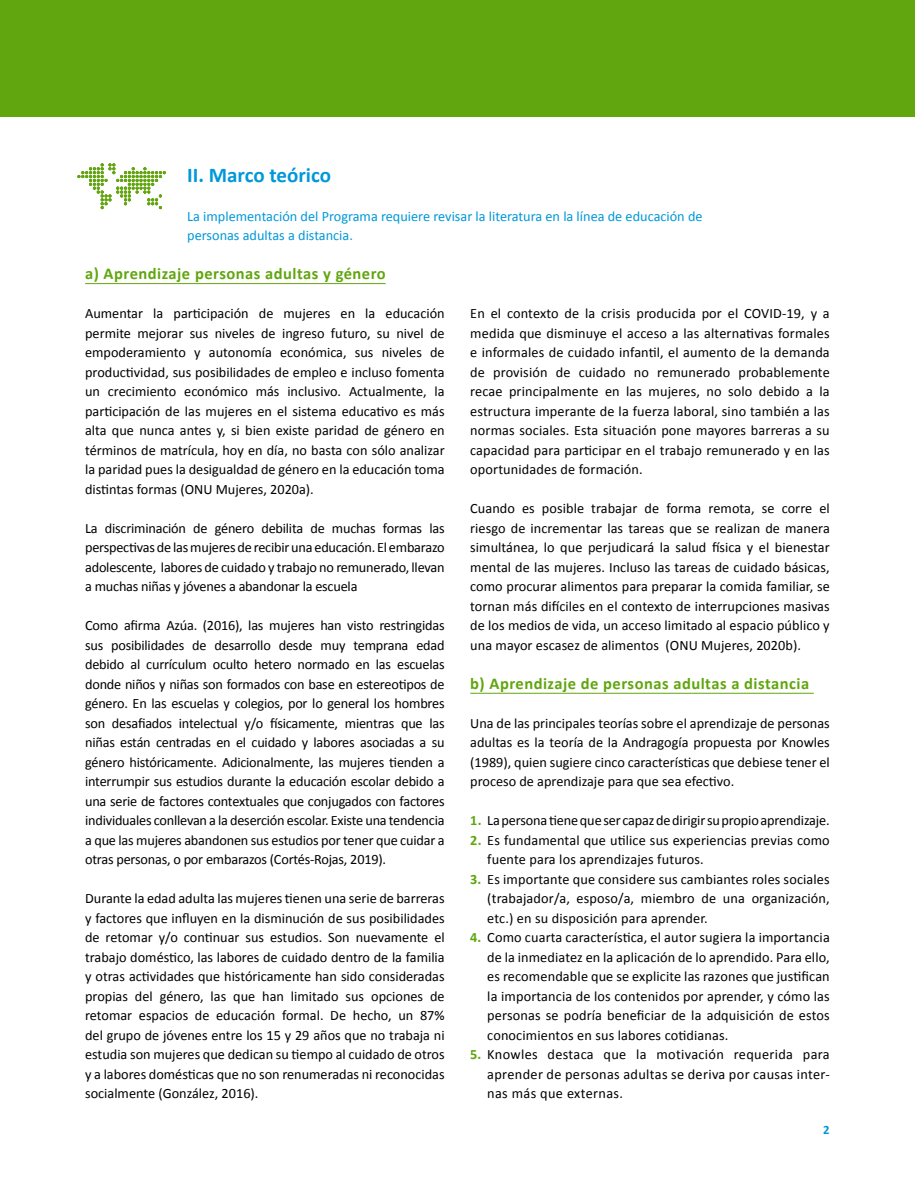
<style>
.page{position:relative;width:915px;height:1191px;background:#fff}
.page>*{position:absolute;margin:0;border:0;box-sizing:border-box;transform-origin:0 0}
.t1{font:700 21px "Calibri";color:#0098d8}
.t2{font:700 16.5px "Calibri";letter-spacing:.03em;color:#61a60e}
.t3{font:14.25px/19.5px "Calibri";color:#000;text-align:justify}
.t4{font:14.25px/19.5px "Calibri";color:#0098d8}
.t5{font:700 12.75px "Calibri";color:#0098d8}
.s1{font-weight:700;color:#61a60e}
</style>
<div class="page">
<div style="left:0;top:0;width:914px;height:116px;background:#61a60e"></div>
<hr style="left:85px;top:283px;width:300px;height:1px;background:#61a60e">
<hr style="left:470px;top:693px;width:343px;height:1px;background:#61a60e">
<svg style="left:77px;top:163px;width:89px;height:46px"></svg>
<h1 class="t1" style="left:187px;top:161px;width:145px">II. Marco teórico</h1>
<p class="t4" style="left:187px;top:206px;width:516px">La implementación del Programa requiere revisar la literatura en la línea de educación de personas adultas a distancia.</p>
<p class="t2" style="left:85px;top:263px;width:302px">a) Aprendizaje personas adultas y género</p>
<p class="t3" style="left:85px;top:304px;width:361px">Aumentar la participación de mujeres en la educación permite mejorar sus niveles de ingreso futuro, su nivel de empoderamiento y autonomía económica, sus niveles de productividad, sus posibilidades de empleo e incluso fomenta un crecimiento económico más inclusivo. Actualmente, la participación de las mujeres en el sistema educativo es más alta que nunca antes y, si bien existe paridad de género en términos de matrícula, hoy en día, no basta con sólo analizar la paridad pues la desigualdad de género en la educación toma distintas formas (ONU Mujeres, 2020a).</p>
<p class="t3" style="left:85px;top:518px;width:361px">La discriminación de género debilita de muchas formas las perspectivas de las mujeres de recibir una educación. El embarazo adolescente, labores de cuidado y trabajo no remunerado, llevan a muchas niñas y jóvenes a abandonar la escuela</p>
<p class="t3" style="left:85px;top:616px;width:361px">Como afirma Azúa. (2016), las mujeres han visto restringidas sus posibilidades de desarrollo desde muy temprana edad debido al currículum oculto hetero normado en las escuelas donde niños y niñas son formados con base en estereotipos de género. En las escuelas y colegios, por lo general los hombres son desafiados intelectual y/o físicamente, mientras que las niñas están centradas en el cuidado y labores asociadas a su género históricamente. Adicionalmente, las mujeres tienden a interrumpir sus estudios durante la educación escolar debido a una serie de factores contextuales que conjugados con factores individuales conllevan a la deserción escolar. Existe una tendencia a que las mujeres abandonen sus estudios por tener que cuidar a otras personas, o por embarazos (Cortés-Rojas, 2019).</p>
<p class="t3" style="left:85px;top:888px;width:361px">Durante la edad adulta las mujeres tienen una serie de barreras y factores que influyen en la disminución de sus posibilidades de retomar y/o continuar sus estudios. Son nuevamente el trabajo doméstico, las labores de cuidado dentro de la familia y otras actividades que históricamente han sido consideradas propias del género, las que han limitado sus opciones de retomar espacios de educación formal. De hecho, un 87% del grupo de jóvenes entre los 15 y 29 años que no trabaja ni estudia son mujeres que dedican su tiempo al cuidado de otros y a labores domésticas que no son renumeradas ni reconocidas socialmente (González, 2016).</p>
<p class="t3" style="left:470px;top:304px;width:361px">En el contexto de la crisis producida por el COVID-19, y a medida que disminuye el acceso a las alternativas formales e informales de cuidado infantil, el aumento de la demanda de provisión de cuidado no remunerado probablemente recae principalmente en las mujeres, no solo debido a la estructura imperante de la fuerza laboral, sino también a las normas sociales. Esta situación pone mayores barreras a su capacidad para participar en el trabajo remunerado y en las oportunidades de formación.</p>
<p class="t3" style="left:470px;top:499px;width:361px">Cuando es posible trabajar de forma remota, se corre el riesgo de incrementar las tareas que se realizan de manera simultánea, lo que perjudicará la salud física y el bienestar mental de las mujeres. Incluso las tareas de cuidado básicas, como procurar alimentos para preparar la comida familiar, se tornan más difíciles en el contexto de interrupciones masivas de los medios de vida, un acceso limitado al espacio público y una mayor escasez de alimentos (ONU Mujeres, 2020b).</p>
<p class="t2" style="left:470px;top:672px;width:340px">b) Aprendizaje de personas adultas a distancia</p>
<p class="t3" style="left:470px;top:713px;width:361px">Una de las principales teorías sobre el aprendizaje de personas adultas es la teoría de la Andragogía propuesta por Knowles (1989), quien sugiere cinco características que debiese tener el proceso de aprendizaje para que sea efectivo.</p>
<p class="t3" style="left:470px;top:811px;width:361px"><span class="s1">1.</span> La persona tiene que ser capaz de dirigir su propio aprendizaje.</p>
<p class="t3" style="left:487px;top:830px;width:344px;text-indent:-17px"><span class="s1">2.</span> Es fundamental que utilice sus experiencias previas como fuente para los aprendizajes futuros.</p>
<p class="t3" style="left:487px;top:869px;width:344px;text-indent:-17px"><span class="s1">3.</span> Es importante que considere sus cambiantes roles sociales (trabajador/a, esposo/a, miembro de una organización, etc.) en su disposición para aprender.</p>
<p class="t3" style="left:487px;top:928px;width:344px;text-indent:-17px"><span class="s1">4.</span> Como cuarta característica, el autor sugiera la importancia de la inmediatez en la aplicación de lo aprendido. Para ello, es recomendable que se explicite las razones que justifican la importancia de los contenidos por aprender, y cómo las personas se podría beneficiar de la adquisición de estos conocimientos en sus labores cotidianas.</p>
<p class="t3" style="left:487px;top:1044px;width:344px;text-indent:-17px"><span class="s1">5.</span> Knowles destaca que la motivación requerida para aprender de personas adultas se deriva por causas inter&shy;nas más que externas.</p>
<p class="t5" style="left:822px;top:1121px;width:8px">2</p>
</div>
